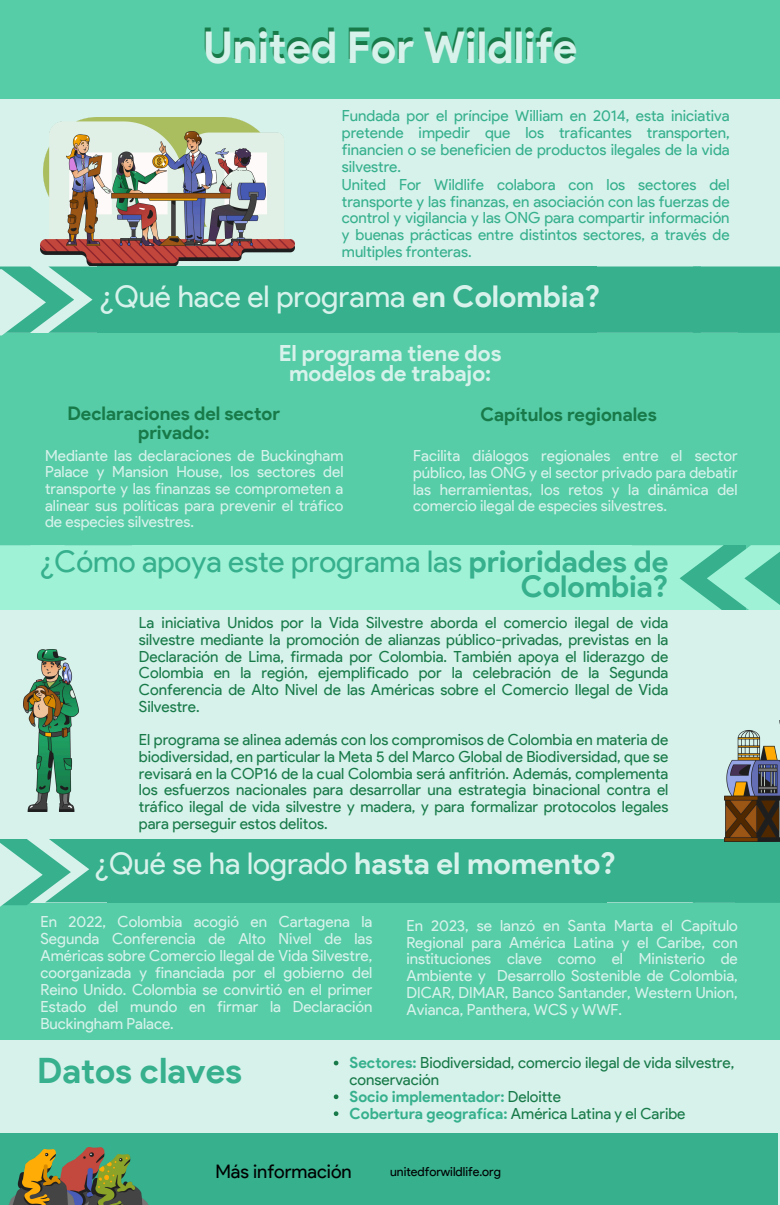
<style>
.page{position:relative;width:780px;height:1205px;background:#56cca7}
.page>*{position:absolute;margin:0;border:0;box-sizing:border-box;transform-origin:0 0}
.t1{font:700 43.75px "Product Sans";color:#d7f2eb}
.t2{font:700 35px "Product Sans";color:#36b08d}
.t3{font:30px "Product Sans";color:#d7f2eb}
.t4{font:30px/24.4px "Product Sans";color:#36b08d;text-align:right}
.t5{font:700 22.25px/19.8px "Product Sans";color:#d7f2eb;text-align:center}
.t6{font:700 18.75px/18.8px "Product Sans";color:#187a49;text-align:center}
.t7{font:18.75px "Product Sans";color:#000}
.t8{font:15.38px/16.8px "Product Sans";color:#187a49;text-align:justify}
.t9{font:15.38px/16.9px "Product Sans";color:#d7f2eb;text-align:justify}
.t10{font:15.38px/16.9px "Product Sans";color:#36b08d;text-align:justify}
.t11{font:700 15.38px "Product Sans";color:#36b08d}
.t12{font:12.5px "Product Sans";color:#000}
.s1{font-weight:700}
.s2{font-weight:700;color:#36b08d}
.s3{font-weight:400;color:#187a49}
</style>
<div class="page">
<div style="left:0;top:99px;width:780px;height:167px;background:#d7f2eb"></div>
<img style="left:40px;top:118px;width:255px;height:148px">
<img style="left:66px;top:131px;width:199px;height:114px">
<svg style="left:74px;top:266px;width:23px;height:67px;background:#52bb9d"></svg>
<svg style="left:0;top:266px;width:74px;height:67px;background:#79cbb4"></svg>
<svg style="left:0;top:269px;width:46px;height:66px;background:#93d6c3"></svg>
<div style="left:97px;top:266px;width:499px;height:67px;background:#36b08d"></div>
<div style="left:596px;top:266px;width:184px;height:67px;background:#36b08d"></div>
<div style="left:0;top:1040px;width:780px;height:165px;background:#d7f2eb"></div>
<div style="left:0;top:1133px;width:778px;height:72px;background:#36b08d"></div>
<div style="left:108px;top:545px;width:24px;height:66px;background:#a0f2d6"></div>
<div style="left:0;top:545px;width:108px;height:66px;background:#a0f2d6"></div>
<svg style="left:724px;top:545px;width:20px;height:66px"></svg>
<svg style="left:632px;top:545px;width:92px;height:66px;background:#8ae4c6"></svg>
<div style="left:132px;top:545px;width:500px;height:66px;background:#a0f2d6"></div>
<svg style="left:744px;top:545px;width:36px;height:66px;background:#75d6b8"></svg>
<svg style="left:71px;top:839px;width:37px;height:63px;background:#47b797"></svg>
<svg style="left:0;top:839px;width:71px;height:64px;background:#7accb5"></svg>
<svg style="left:0;top:841px;width:43px;height:66px;background:#8cd3bf"></svg>
<div style="left:108px;top:837px;width:499px;height:65px;background:#36b08d"></div>
<div style="left:519px;top:839px;width:261px;height:64px;background:#36b08d"></div>
<img style="left:43px;top:1147px;width:62px;height:58px">
<img style="left:9px;top:1150px;width:65px;height:55px">
<img style="left:81px;top:1154px;width:68px;height:51px">
<div style="left:0;top:611px;width:780px;height:228px;background:#d7f2eb"></div>
<img style="left:24px;top:650px;width:54px;height:162px">
<img style="left:725px;top:721px;width:55px;height:121px">
<svg style="left:334px;top:1060px;width:4px;height:5px"></svg>
<svg style="left:334px;top:1094px;width:4px;height:5px"></svg>
<svg style="left:334px;top:1111px;width:4px;height:5px"></svg>
<p class="t1" style="left:203px;top:21px;width:376px">United For Wildlife</p>
<h5 class="t10" style="left:342px;top:107px;width:389px">Fundada por el príncipe William en 2014, esta iniciativa pretende impedir que los traficantes transporten, financien o se beneficien de productos ilegales de la vida silvestre.</h5>
<h5 class="t10" style="left:342px;top:176px;width:389px">United For Wildlife colabora con los sectores del transporte y las finanzas, en asociación con las fuerzas de control y vigilancia y las ONG para compartir información y buenas prácticas entre distintos sectores, a través de multiples fronteras.</h5>
<h1 class="t3" style="left:100px;top:278px;width:502px">¿Qué hace el programa <span class="s1">en Colombia?</span></h1>
<p class="t5" style="left:279px;top:343px;width:224px">El programa tiene dos modelos de trabajo:</p>
<p class="t6" style="left:67px;top:404px;width:214px">Declaraciones del sector privado:</p>
<h3 class="t6" style="left:480px;top:405px;width:178px">Capítulos regionales</h3>
<p class="t9" style="left:45px;top:447px;width:300px">Mediante las declaraciones de Buckingham Palace y Mansion House, los sectores del transporte y las finanzas se comprometen a alinear sus políticas para prevenir el tráfico de especies silvestres.</p>
<p class="t9" style="left:413px;top:447px;width:326px">Facilita diálogos regionales entre el sector público, las ONG y el sector privado para debatir las herramientas, los retos y la dinámica del comercio ilegal de especies silvestres.</p>
<p class="t4" style="left:40px;top:549px;width:630px">¿Cómo apoya este programa las <span class="s1">prioridades de<br>Colombia?</span></p>
<h2 class="t8" style="left:139px;top:614px;width:531px">La iniciativa Unidos por la Vida Silvestre aborda el comercio ilegal de vida silvestre mediante la promoción de alianzas público-privadas, previstas en la Declaración de Lima, firmada por Colombia. También apoya el liderazgo de Colombia en la región, ejemplificado por la celebración de la Segunda Conferencia de Alto Nivel de las Américas sobre el Comercio Ilegal de Vida Silvestre.</h2>
<p class="t8" style="left:139px;top:731px;width:531px">El programa se alinea además con los compromisos de Colombia en materia de biodiversidad, en particular la Meta 5 del Marco Global de Biodiversidad, que se revisará en la COP16 de la cual Colombia será anfitrión. Además, complementa los esfuerzos nacionales para desarrollar una estrategia binacional contra el tráfico ilegal de vida silvestre y madera, y para formalizar protocolos legales para perseguir estos delitos.</p>
<p class="t3" style="left:95px;top:845px;width:522px">¿Qué se ha logrado <span class="s1">hasta el momento?</span></p>
<p class="t9" style="left:40px;top:913px;width:333px">En 2022, Colombia acogió en Cartagena la Segunda Conferencia de Alto Nivel de las Américas sobre Comercio Ilegal de Vida Silvestre, coorganizada y financiada por el gobierno del Reino Unido. Colombia se convirtió en el primer Estado del mundo en firmar la Declaración Buckingham Palace.</p>
<p class="t9" style="left:406px;top:917px;width:333px">En 2023, se lanzó en Santa Marta el Capítulo Regional para América Latina y el Caribe, con instituciones clave como el Ministerio de Ambiente y Desarrollo Sostenible de Colombia, DICAR, DIMAR, Banco Santander, Western Union, Avianca, Panthera, WCS y WWF.</p>
<p class="t2" style="left:37px;top:1050px;width:206px">Datos claves</p>
<p class="t8" style="left:350px;top:1054px;width:386px"><span class="s2">Sectores:</span> Biodiversidad, comercio ilegal de vida silvestre, conservación</p>
<h3 class="t11" style="left:350px;top:1087px;width:213px">Socio implementador: <span class="s3">Deloitte</span></h3>
<h4 class="t8" style="left:350px;top:1105px;width:337px"><span class="s2">Cobertura geografíca:</span> América Latina y el Caribe</h4>
<p class="t7" style="left:215px;top:1160px;width:138px">Más información</p>
<h3 class="t12" style="left:390px;top:1164px;width:112px">unitedforwildlife.org</h3>
</div>
